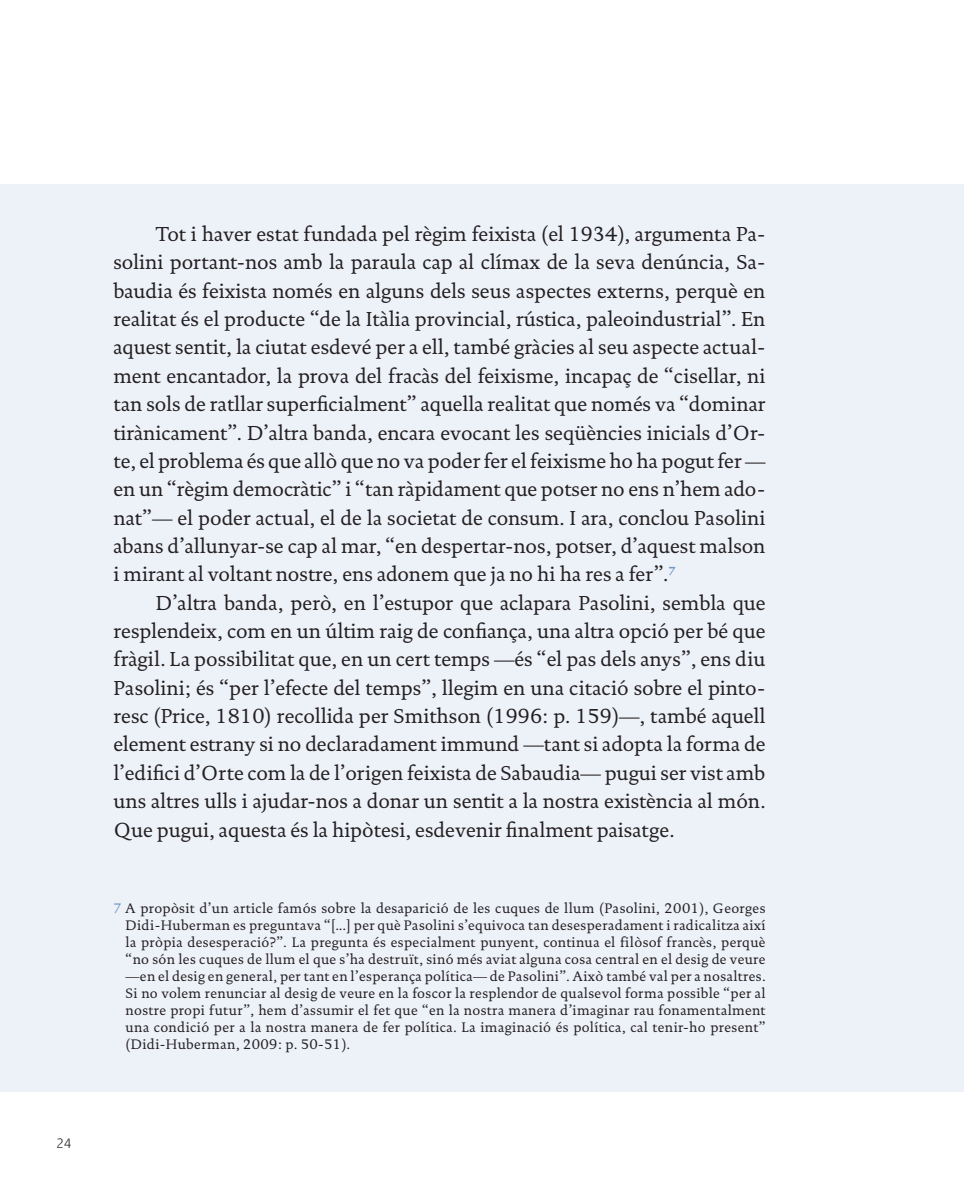
<style>
.page{position:relative;width:964px;height:1191px;background:#fff}
.page>*{position:absolute;margin:0;border:0;box-sizing:border-box;transform-origin:0 0}
.t1{font:20.4px/28.4px "DTL Documenta T";color:#231f20}
.t2{font:300 14.4px "Amplitude";color:#231f20}
.t3{font:14px/17px "DTL Documenta T";letter-spacing:.025em;color:#231f20;text-align:justify}
.s1{color:#7299c6}
</style>
<div class="page">
<div style="left:0;top:184px;width:964px;height:907px;background:#edf1f8"></div>
<p class="t2" style="left:57px;top:1135px;width:16px">24</p>
<p class="t1" style="left:113px;top:220px;width:654px;text-indent:43px">Tot i haver estat fundada pel règim feixista (el 1934), argumenta Pa&shy;solini portant-nos amb la paraula cap al clímax de la seva denúncia, Sa&shy;baudia és feixista només en alguns dels seus aspectes externs, perquè en realitat és el producte “de la Itàlia provincial, rústica, paleoindustrial”. En aquest sentit, la ciutat esdevé per a ell, també gràcies al seu aspecte actual&shy;ment encantador, la prova del fracàs del feixisme, incapaç de “cisellar, ni tan sols de ratllar superficialment” aquella realitat que només va “dominar tirànicament”. D’altra banda, encara evocant les seqüències inicials d’Or&shy;te, el problema és que allò que no va poder fer el feixisme ho ha pogut fer — en un “règim democràtic” i “tan ràpidament que potser no ens n’hem ado&shy;nat”— el poder actual, el de la societat de consum. I ara, conclou Pasolini abans d’allunyar-se cap al mar, “en despertar-nos, potser, d’aquest malson i mirant al voltant nostre, ens adonem que ja no hi ha res a fer”.<sup>7</sup></p>
<p class="t1" style="left:113px;top:588px;width:654px;text-align:justify;text-indent:43px">D’altra banda, però, en l’estupor que aclapara Pasolini, sembla que resplendeix, com en un últim raig de confiança, una altra opció per bé que fràgil. La possibilitat que, en un cert temps —és “el pas dels anys”, ens diu Pasolini; és “per l’efecte del temps”, llegim en una citació sobre el pinto&shy;resc (Price, 1810) recollida per Smithson (1996: p. 159)—, també aquell element estrany si no declaradament immund —tant si adopta la forma de l’edifici d’Orte com la de l’origen feixista de Sabaudia— pugui ser vist amb uns altres ulls i ajudar-nos a donar un sentit a la nostra existència al món.<br>Que pugui, aquesta és la hipòtesi, esdevenir finalment paisatge.</p>
<p class="t3" style="left:126px;top:899px;width:641px;text-indent:-12px"><span class="s1">7</span> A propòsit d’un article famós sobre la desaparició de les cuques de llum (Pasolini, 2001), Georges Didi-Huberman es preguntava “[...] per què Pasolini s’equivoca tan desesperadament i radicalitza així la pròpia desesperació?”. La pregunta és especialment punyent, continua el filòsof francès, perquè “no són les cuques de llum el que s’ha destruït, sinó més aviat alguna cosa central en el desig de veure —en el desig en general, per tant en l’esperança política— de Pasolini”. Això també val per a nosaltres.<br>Si no volem renunciar al desig de veure en la foscor la resplendor de qualsevol forma possible “per al nostre propi futur”, hem d’assumir el fet que “en la nostra manera d’imaginar rau fonamentalment una condició per a la nostra manera de fer política. La imaginació és política, cal tenir-ho present” (Didi-Huberman, 2009: p. 50-51).</p>
</div>
